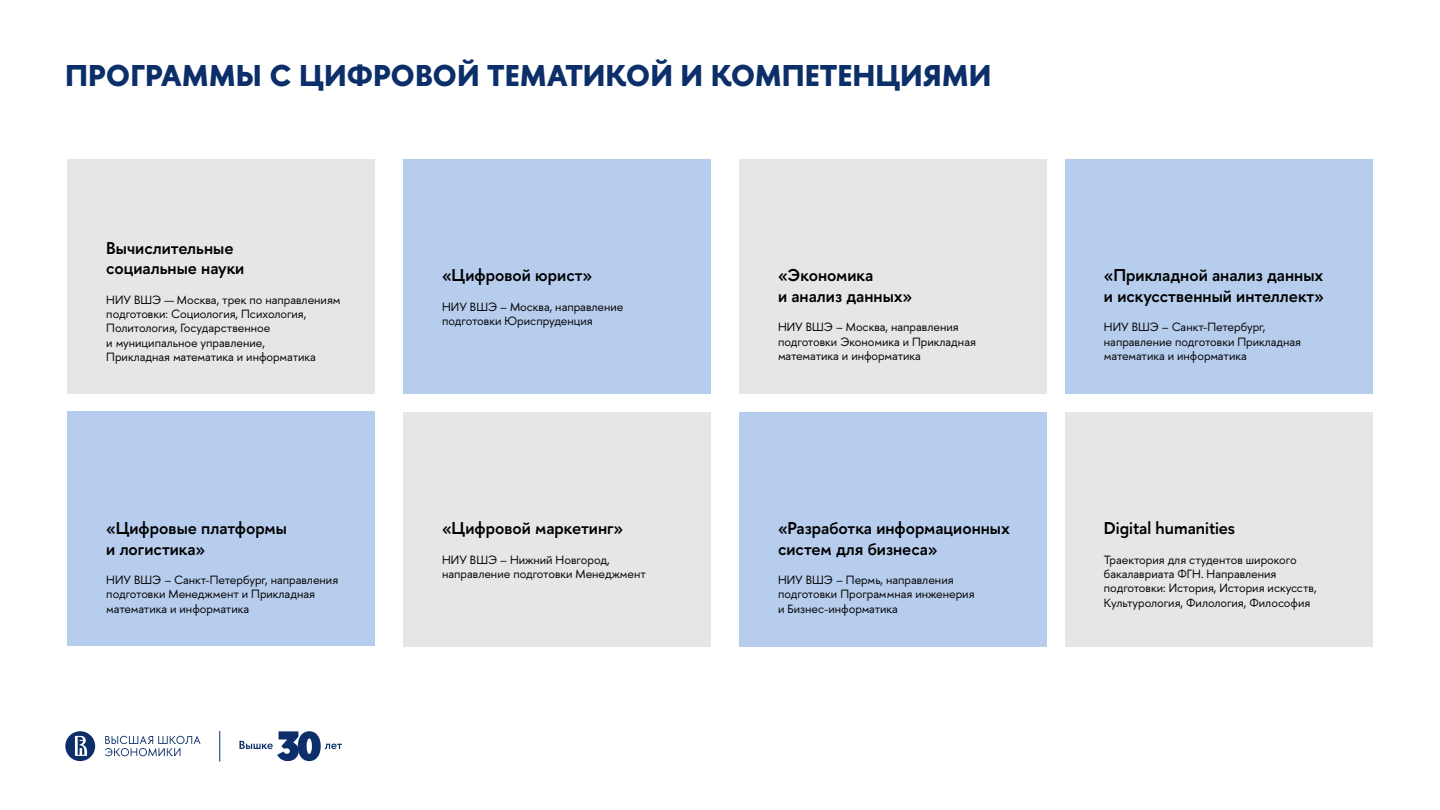
<style>
.page{position:relative;width:1440px;height:810px;background:#fff}
.page>*{position:absolute;margin:0;border:0;box-sizing:border-box;transform-origin:0 0}
.t1{font:700 30px "HSE Sans";color:#0c2f6a}
.t2{font:600 17.1px/20.5px "HSE Sans";color:#000}
.t3{font:11.93px/14.3px "HSE Sans";color:#000}
</style>
<div class="page">
<svg style="left:65px;top:731px;width:30px;height:30px"></svg>
<svg style="left:105px;top:736px;width:96px;height:20px"></svg>
<svg style="left:239px;top:731px;width:103px;height:30px"></svg>
<hr style="left:219px;top:731px;width:1px;height:30px;background:#0c2f6a">
<div style="left:68px;top:159px;width:307px;height:234px;background:#e6e6e6"></div>
<div style="left:403px;top:159px;width:308px;height:235px;background:#b7cded"></div>
<div style="left:739px;top:159px;width:308px;height:235px;background:#e6e6e6"></div>
<div style="left:1065px;top:159px;width:307px;height:235px;background:#b7cded"></div>
<div style="left:68px;top:412px;width:307px;height:234px;background:#b7cded"></div>
<div style="left:403px;top:412px;width:308px;height:234px;background:#e6e6e6"></div>
<div style="left:739px;top:412px;width:308px;height:234px;background:#b7cded"></div>
<div style="left:1065px;top:412px;width:307px;height:234px;background:#e6e6e6"></div>
<h1 class="t1" style="left:65px;top:56px;width:928px">ПРОГРАММЫ С ЦИФРОВОЙ ТЕМАТИКОЙ И КОМПЕТЕНЦИЯМИ</h1>
<h2 class="t2" style="left:106px;top:238px;width:140px">Вычислительные социальные науки</h2>
<p class="t3" style="left:106px;top:292px;width:236px">НИУ ВШЭ — Москва, трек по направлениям подготовки: Социология, Психология, Политология, Государственное<br>и муниципальное управление,<br>Прикладная математика и информатика</p>
<h2 class="t2" style="left:106px;top:518px;width:182px">«Цифровые платформы и логистика»</h2>
<p class="t3" style="left:106px;top:573px;width:233px">НИУ ВШЭ – Санкт-Петербург, направления подготовки Менеджмент и Прикладная математика и информатика</p>
<h2 class="t2" style="left:442px;top:265px;width:151px">«Цифровой юрист»</h2>
<p class="t3" style="left:442px;top:300px;width:183px">НИУ ВШЭ – Москва, направление подготовки Юриспруденция</p>
<h2 class="t2" style="left:442px;top:518px;width:183px">«Цифровой маркетинг»</h2>
<p class="t3" style="left:442px;top:552px;width:205px">НИУ ВШЭ – Нижний Новгород, направление подготовки Менеджмент</p>
<h2 class="t2" style="left:778px;top:265px;width:136px">«Экономика<br>и анализ данных»</h2>
<p class="t3" style="left:778px;top:320px;width:199px">НИУ ВШЭ – Москва, направления подготовки Экономика и Прикладная математика и информатика</p>
<h2 class="t2" style="left:778px;top:518px;width:233px">«Разработка информационных систем для бизнеса»</h2>
<p class="t3" style="left:778px;top:573px;width:198px">НИУ ВШЭ – Пермь, направления подготовки Программная инженерия и Бизнес-информатика</p>
<h2 class="t2" style="left:1104px;top:265px;width:221px">«Прикладной анализ данных и искусственный интеллект»</h2>
<p class="t3" style="left:1104px;top:320px;width:199px">НИУ ВШЭ – Санкт-Петербург, направление подготовки Прикладная математика и информатика</p>
<h2 class="t2" style="left:1104px;top:518px;width:133px">Digital humanities</h2>
<p class="t3" style="left:1104px;top:552px;width:214px">Траектория для студентов широкого бакалавриата ФГН. Направления подготовки: История, История искусств, Культурология, Филология, Философия</p>
</div>
